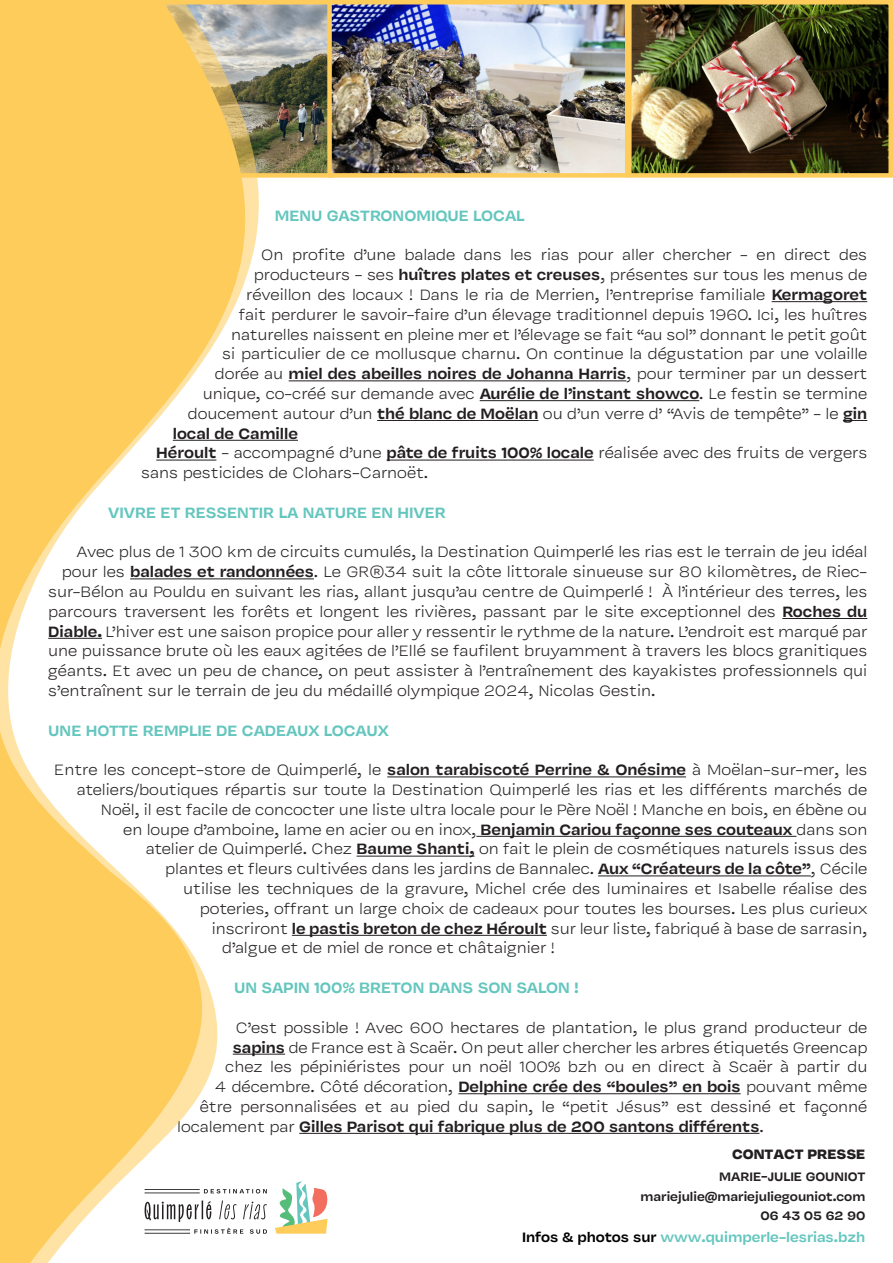
<style>
.page{position:relative;width:893px;height:1263px;background:#fff}
.page>*{position:absolute;margin:0;border:0;box-sizing:border-box;transform-origin:0 0}
.t1{font:300 16.5px/19.8px "Vulf Sans";color:#231f20}
.t2{font:500 16.5px "Vulf Sans";color:#231f20}
.t3{font:500 16.5px "Vulf Sans";color:#64c6be}
.t4{font:500 15px "Vulf Sans";color:#64c6be}
.t5{font:700 15px "Vulf Sans";color:#231f20}
.t6{font:500 13.5px "Vulf Sans";color:#231f20}
.s1{font-weight:500}
.s2{font-weight:300}
.s3{color:#000001}
</style>
<div class="page">
<img style="left:334px;top:5px;width:290px;height:168px">
<div style="left:327px;top:0;width:302px;height:178px;border:4px solid #fecc5b"></div>
<img style="left:632px;top:5px;width:256px;height:168px">
<div style="left:627px;top:0;width:266px;height:178px;border:4px solid #fecc5b"></div>
<hr style="left:772px;top:301px;width:95px;height:1px;background:#231f20">
<hr style="left:289px;top:380px;width:337px;height:1px;background:#231f20">
<hr style="left:480px;top:400px;width:219px;height:1px;background:#231f20">
<hr style="left:377px;top:420px;width:161px;height:1px;background:#231f20">
<svg style="left:843px;top:420px;width:24px;height:1px"></svg>
<hr style="left:386px;top:460px;width:208px;height:1px;background:#231f20">
<hr style="left:782px;top:618px;width:85px;height:1px;background:#231f20">
<hr style="left:387px;top:776px;width:299px;height:1px;background:#231f20">
<hr style="left:476px;top:836px;width:320px;height:1px;background:#231f20">
<hr style="left:357px;top:856px;width:117px;height:1px;background:#231f20">
<hr style="left:598px;top:875px;width:213px;height:1px;background:#231f20">
<hr style="left:292px;top:935px;width:255px;height:1px;background:#231f20">
<hr style="left:458px;top:1093px;width:283px;height:1px;background:#231f20">
<hr style="left:299px;top:1133px;width:460px;height:1px;background:#231f20">
<svg style="left:0;top:0;width:330px;height:1263px"></svg>
<p class="t3" style="left:275px;top:204px;width:251px">MENU GASTRONOMIQUE LOCAL</p>
<p class="t1" style="left:261px;top:245px;width:607px">On profite d’une balade dans les rias pour aller chercher - en direct des</p>
<p class="t1" style="left:254px;top:265px;width:615px">producteurs - ses <span class="s1">huîtres plates et creuses</span>, présentes sur tous les menus de</p>
<p class="t1" style="left:246px;top:284px;width:623px">réveillon des locaux ! Dans le ria de Merrien, l’entreprise familiale <span class="s1">Kermagoret</span></p>
<p class="t1" style="left:239px;top:304px;width:630px">fait perdurer le savoir-faire d’un élevage traditionnel depuis 1960. Ici, les huîtres</p>
<p class="t1" style="left:231px;top:324px;width:638px">naturelles naissent en pleine mer et l’élevage se fait “au sol” donnant le petit goût</p>
<p class="t1" style="left:222px;top:344px;width:647px">si particulier de ce mollusque charnu. On continue la dégustation par une volaille</p>
<p class="t2" style="left:215px;top:362px;width:654px"><span class="s2">dorée au</span> miel des abeilles noires de Johanna Harris<span class="s2">, pour terminer par un dessert</span></p>
<p class="t1" style="left:203px;top:383px;width:666px">unique, co-créé sur demande avec <span class="s1">Aurélie de l’instant showco</span>. Le festin se termine</p>
<p class="t1" style="left:188px;top:403px;width:681px">doucement autour d’un <span class="s1">thé blanc de Moëlan</span> ou d’un verre d’ “Avis de tempête” - le <span class="s1">gin</span></p>
<p class="t2" style="left:173px;top:422px;width:127px">local de Camille</p>
<p class="t1" style="left:141px;top:443px;width:728px;text-indent:15px"><span class="s1">Héroult</span> - accompagné d’une <span class="s1">pâte de fruits 100% locale</span> réalisée avec des fruits de vergers sans pesticides de Clohars-Carnoët.</p>
<p class="t3" style="left:108px;top:501px;width:339px">VIVRE ET RESSENTIR LA NATURE EN HIVER</p>
<p class="t1" style="left:77px;top:542px;width:792px">Avec plus de 1 300 km de circuits cumulés, la Destination Quimperlé les rias est le terrain de jeu idéal</p>
<p class="t1" style="left:62px;top:562px;width:807px">pour les <span class="s1">balades et randonnées</span>. Le GR®34 suit la côte littorale sinueuse sur 80 kilomètres, de Riec-</p>
<p class="t1" style="left:48px;top:581px;width:821px">sur-Bélon au Pouldu en suivant les rias, allant jusqu’au centre de Quimperlé ! À l’intérieur des terres, les</p>
<p class="t1" style="left:48px;top:601px;width:821px">parcours traversent les forêts et longent les rivières, passant par le site exceptionnel des <span class="s1">Roches du</span></p>
<p class="t1" style="left:48px;top:621px;width:821px"><span class="s1">Diable.</span> L’hiver est une saison propice pour aller y ressentir le rythme de la nature. L’endroit est marqué par</p>
<p class="t1" style="left:48px;top:641px;width:821px">une puissance brute où les eaux agitées de l’Ellé se faufilent bruyamment à travers les blocs granitiques</p>
<p class="t1" style="left:48px;top:661px;width:821px">géants. Et avec un peu de chance, on peut assister à l’entraînement des kayakistes professionnels qui</p>
<p class="t1" style="left:48px;top:680px;width:609px">s’entraînent sur le terrain de jeu du médaillé olympique 2024, Nicolas Gestin.</p>
<p class="t3" style="left:48px;top:719px;width:342px">UNE HOTTE REMPLIE DE CADEAUX LOCAUX</p>
<p class="t1" style="left:54px;top:760px;width:814px">Entre les concept-store de Quimperlé, le <span class="s1">salon tarabiscoté Perrine &amp; Onésime</span> à Moëlan-sur-mer, les</p>
<p class="t1" style="left:77px;top:779px;width:792px">ateliers/boutiques répartis sur toute la Destination Quimperlé les rias et les différents marchés de</p>
<p class="t1" style="left:101px;top:799px;width:768px">Noël, il est facile de concocter une liste ultra locale pour le Père Noël ! Manche en bois, en ébène ou</p>
<p class="t1" style="left:123px;top:819px;width:746px">en loupe d’amboine, lame en acier ou en inox, <span class="s1">Benjamin Cariou façonne ses couteaux</span> dans son</p>
<p class="t1" style="left:146px;top:839px;width:723px">atelier de Quimperlé. Chez <span class="s1">Baume Shanti,</span> on fait le plein de cosmétiques naturels issus des</p>
<p class="t1" style="left:165px;top:859px;width:704px">plantes et fleurs cultivées dans les jardins de Bannalec. <span class="s1">Aux “Créateurs de la côte”</span>, Cécile</p>
<p class="t1" style="left:183px;top:878px;width:686px">utilise les techniques de la gravure, Michel crée des luminaires et Isabelle réalise des</p>
<p class="t1" style="left:200px;top:898px;width:669px">poteries, offrant un large choix de cadeaux pour toutes les bourses. Les plus curieux</p>
<p class="t1" style="left:212px;top:918px;width:657px">inscriront <span class="s1">le pastis breton de chez Héroult</span> sur leur liste, fabriqué à base de sarrasin,</p>
<p class="t1" style="left:222px;top:938px;width:334px">d’algue et de miel de ronce et châtaignier !</p>
<p class="t3" style="left:234px;top:976px;width:346px">UN SAPIN 100% BRETON DANS SON SALON !</p>
<p class="t1" style="left:236px;top:1017px;width:633px">C’est possible ! Avec 600 hectares de plantation, le plus grand producteur de</p>
<p class="t1" style="left:233px;top:1037px;width:636px"><span class="s1">sapins</span> de France est à Scaër. On peut aller chercher les arbres étiquetés Greencap</p>
<p class="t1" style="left:225px;top:1057px;width:644px">chez les pépiniéristes pour un noël 100% bzh ou en direct à Scaër à partir du</p>
<p class="t1" style="left:215px;top:1076px;width:654px">4 décembre. Côté décoration, <span class="s1">Delphine crée des “boules” en bois</span> pouvant même</p>
<p class="t1" style="left:200px;top:1096px;width:669px">être personnalisées et au pied du sapin, le “petit Jésus” est dessiné et façonné</p>
<p class="t2" style="left:177px;top:1115px;width:588px"><span class="s2">localement par</span> Gilles Parisot qui fabrique plus de 200 santons différents<span class="s2">.</span></p>
<p class="t6" style="left:719px;top:1167px;width:148px">MARIE-JULIE GOUNIOT</p>
<p class="t5" style="left:732px;top:1143px;width:135px">CONTACT PRESSE</p>
<p class="t6" style="left:641px;top:1186px;width:226px">mariejulie@mariejuliegouniot.com</p>
<p class="t4" style="left:522px;top:1226px;width:345px"><span class="s3">Infos &amp; photos sur</span> www.quimperle-lesrias.bzh</p>
<p class="t6" style="left:760px;top:1206px;width:106px">06 43 05 62 90</p>
</div>
